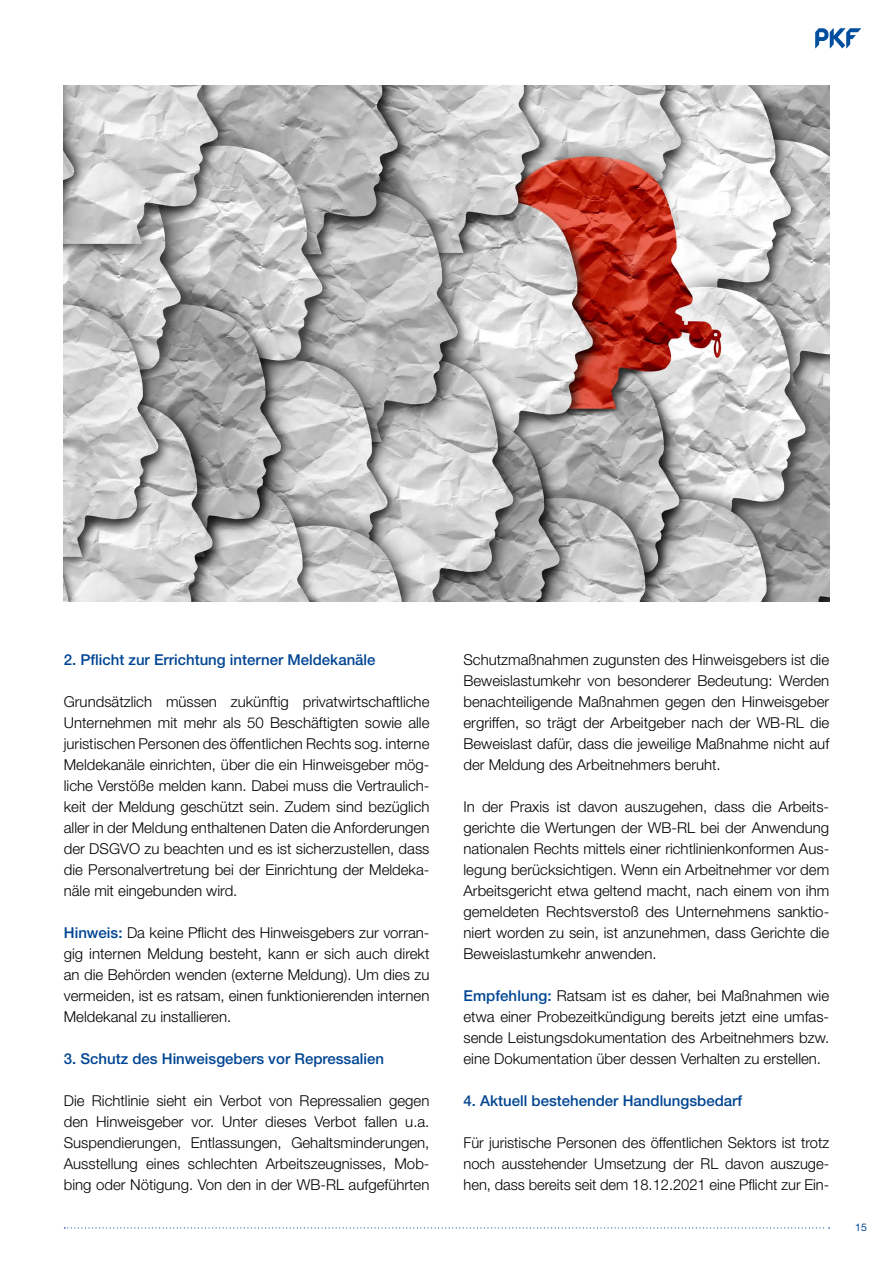
<style>
.page{position:relative;width:893px;height:1263px;background:#fff}
.page>*{position:absolute;margin:0;border:0;box-sizing:border-box;transform-origin:0 0}
.t1{font:300 15px/21px "Helvetica Neue LT";color:#000;text-align:justify}
.t2{font:500 15px "Helvetica Neue LT";color:#014593}
.t3{font:10.5px "Helvetica Neue LT";color:#014593}
.s1{font-weight:500;color:#014593}
</style>
<div class="page">
<svg style="left:815px;top:28px;width:46px;height:20px"></svg>
<svg style="left:64px;top:1227px;width:766px;height:1px"></svg>
<img style="left:64px;top:85px;width:765px;height:517px">
<p class="t2" style="left:64px;top:650px;width:313px">2. Pflicht zur Errichtung interner Meldekanäle</p>
<p class="t1" style="left:64px;top:690px;width:367px">Grundsätzlich müssen zukünftig privatwirtschaftliche Unternehmen mit mehr als 50 Beschäftigten sowie alle juristischen Personen des öffentlichen Rechts sog. interne Meldekanäle einrichten, über die ein Hinweisgeber mög&shy;liche Verstöße melden kann. Dabei muss die Vertraulich&shy;keit der Meldung geschützt sein. Zudem sind bezüglich aller in der Meldung enthaltenen Daten die Anforderungen der DSGVO zu beachten und es ist sicherzustellen, dass die Personalvertretung bei der Einrichtung der Meldeka&shy;näle mit eingebunden wird.</p>
<p class="t1" style="left:64px;top:921px;width:367px"><span class="s1">Hinweis:</span> Da keine Pflicht des Hinweisgebers zur vorran&shy;gig internen Meldung besteht, kann er sich auch direkt an die Behörden wenden (externe Meldung). Um dies zu vermeiden, ist es ratsam, einen funktionierenden internen Meldekanal zu installieren.</p>
<p class="t2" style="left:64px;top:1049px;width:322px">3. Schutz des Hinweisgebers vor Repressalien</p>
<p class="t1" style="left:64px;top:1089px;width:367px">Die Richtlinie sieht ein Verbot von Repressalien gegen den Hinweisgeber vor. Unter dieses Verbot fallen u.a.<br>Suspendierungen, Entlassungen, Gehaltsminderungen, Ausstellung eines schlechten Arbeitszeugnisses, Mob&shy;bing oder Nötigung. Von den in der WB-RL aufgeführten</p>
<p class="t1" style="left:463px;top:648px;width:367px">Schutzmaßnahmen zugunsten des Hinweisgebers ist die Beweislastumkehr von besonderer Bedeutung: Werden benachteiligende Maßnahmen gegen den Hinweisgeber ergriffen, so trägt der Arbeitgeber nach der WB-RL die Beweislast dafür, dass die jeweilige Maßnahme nicht auf der Meldung des Arbeitnehmers beruht.</p>
<p class="t1" style="left:463px;top:795px;width:367px">In der Praxis ist davon auszugehen, dass die Arbeits&shy;gerichte die Wertungen der WB-RL bei der Anwendung nationalen Rechts mittels einer richtlinienkonformen Aus&shy;legung berücksichtigen. Wenn ein Arbeitnehmer vor dem Arbeitsgericht etwa geltend macht, nach einem von ihm gemeldeten Rechtsverstoß des Unternehmens sanktio&shy;niert worden zu sein, ist anzunehmen, dass Gerichte die Beweislastumkehr anwenden.</p>
<p class="t1" style="left:463px;top:984px;width:367px"><span class="s1">Empfehlung:</span> Ratsam ist es daher, bei Maßnahmen wie etwa einer Probezeitkündigung bereits jetzt eine umfas&shy;sende Leistungsdokumentation des Arbeitnehmers bzw. eine Dokumentation über dessen Verhalten zu erstellen.</p>
<p class="t2" style="left:463px;top:1091px;width:280px">4. Aktuell bestehender Handlungsbedarf</p>
<p class="t1" style="left:463px;top:1131px;width:367px">Für juristische Personen des öffentlichen Sektors ist trotz noch ausstehender Umsetzung der RL davon auszuge&shy;hen, dass bereits seit dem 18.12.2021 eine Pflicht zur Ein-</p>
<p class="t3" style="left:855px;top:1221px;width:13px">15</p>
</div>
